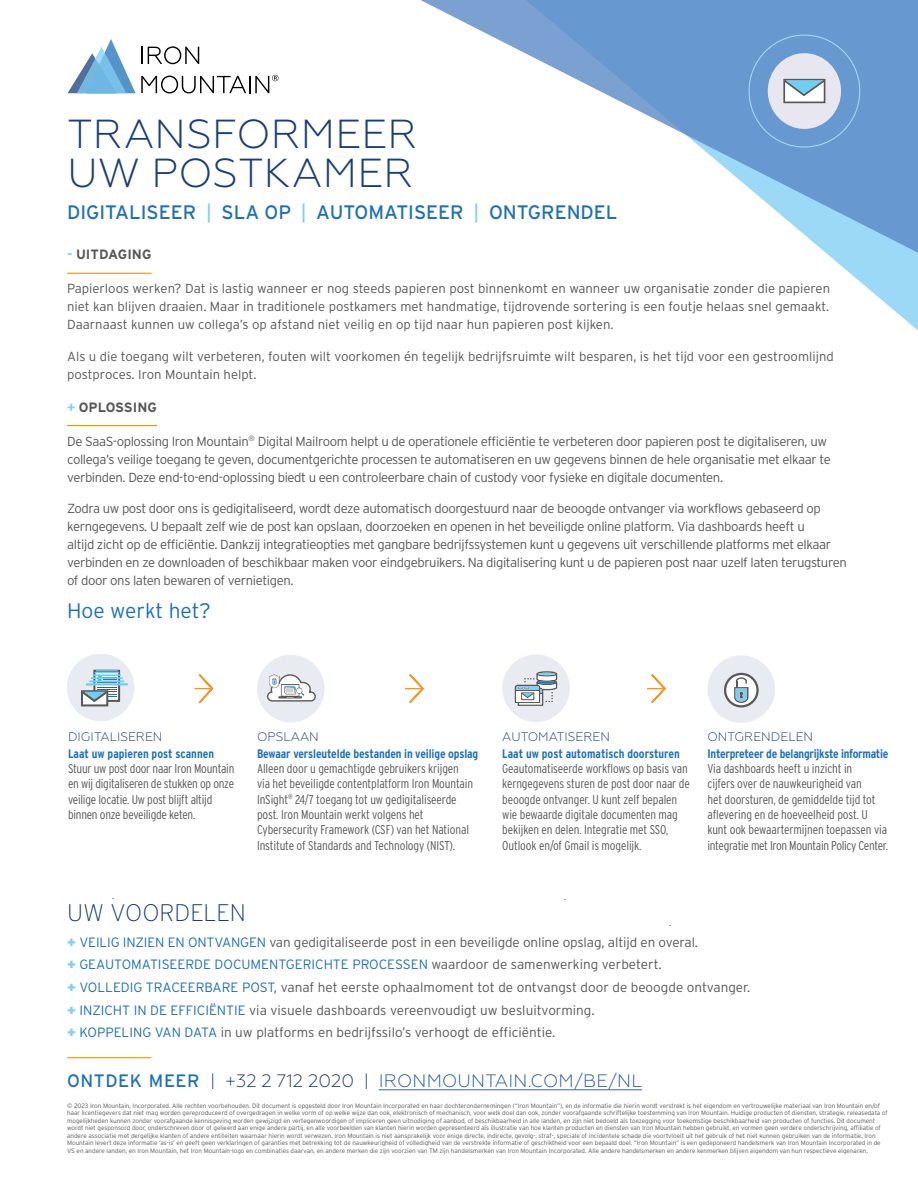
<style>
.page{position:relative;width:918px;height:1188px;background:#fff}
.page>*{position:absolute;margin:0;border:0;box-sizing:border-box;transform-origin:0 0}
.t1{font:300 40.5px/39px "Geometria";letter-spacing:.01em;color:#193f76}
.t2{font:200 24px "Interstate";color:#193f76}
.t3{font:300 21px "Interstate";color:#1d71b8}
.t4{font:19.5px "Interstate";color:#1d71b8}
.t5{font:300 18px "Geometria";letter-spacing:.01em;color:#275b9b}
.t6{font:300 13.5px/22.6px "Interstate";color:#575756}
.t7{font:700 13.5px "Interstate";color:#575756}
.t8{font:300 13.2px/18px "Interstate";letter-spacing:-.03em;color:#575756}
.t9{font:300 13.2px/18px "Interstate";color:#575756}
.t10{font:300 condensed 12.75px/15.3px "Interstate";letter-spacing:-.01em;color:#575756}
.t11{font:700 12.3px "Interstate Condensed";letter-spacing:-.01em;color:#1d71b8}
.t12{font:300 12.3px "Geometria";color:#193f76}
.t13{font:300 condensed 12px "Interstate";color:#59595c}
.t14{font:300 6.3px/7.5px "Interstate";letter-spacing:-.005em;color:#575756}
.s1{color:#83d0f5}
.s2{font-weight:900;color:#83d0f5}
.s3{color:#1d71b8}
.s4{font-family:"Interstate";font-weight:400;color:#1d71b8}
.s5{color:#193f76}
</style>
<div class="page">
<hr style="left:67px;top:273px;width:84px;height:1px;background:#f39200">
<hr style="left:67px;top:425px;width:90px;height:1px;background:#f39200">
<svg style="left:833px;top:259px;width:85px;height:72px"></svg>
<svg style="left:420px;top:0;width:498px;height:259px"></svg>
<hr style="left:67px;top:1057px;width:84px;height:1px;background:#f39200">
<svg style="left:68px;top:39px;width:210px;height:54px"></svg>
<svg style="left:405px;top:674px;width:19px;height:30px"></svg>
<svg style="left:194px;top:674px;width:20px;height:30px"></svg>
<svg style="left:646px;top:674px;width:20px;height:30px"></svg>
<div style="left:708px;top:655px;width:67px;height:68px;background:#e8ebf2;border-radius:50%"></div>
<svg style="left:725px;top:674px;width:33px;height:32px"></svg>
<div style="left:724px;top:673px;width:35px;height:34px;border:2px solid #595959;border-radius:50%"></div>
<svg style="left:734px;top:677px;width:14px;height:26px"></svg>
<div style="left:257px;top:655px;width:68px;height:67px;background:#e8ebf2;border-radius:50%"></div>
<svg style="left:266px;top:674px;width:50px;height:28px"></svg>
<div style="left:68px;top:654px;width:66px;height:67px;background:#e8ebf2;border-radius:50%"></div>
<div style="left:93px;top:670px;width:27px;height:32px;border:2px solid #575757"></div>
<svg style="left:81px;top:703px;width:27px;height:3px"></svg>
<svg style="left:81px;top:670px;width:38px;height:33px"></svg>
<hr style="left:93px;top:674px;width:28px;height:2px;background:#6ecff5">
<hr style="left:91px;top:677px;width:32px;height:2px;background:#6ecff5">
<hr style="left:89px;top:680px;width:35px;height:2px;background:#6ecff5">
<hr style="left:86px;top:683px;width:42px;height:3px;background:#6ecff5">
<div style="left:502px;top:654px;width:68px;height:68px;background:#e8ebf2;border-radius:50%"></div>
<svg style="left:515px;top:671px;width:42px;height:35px"></svg>
<div style="left:768px;top:53px;width:73px;height:76px;background:#e8e7f0;border-radius:50%"></div>
<div style="left:783px;top:79px;width:42px;height:24px;background:#fff;border:2px solid #575757"></div>
<svg style="left:783px;top:78px;width:43px;height:19px"></svg>
<hr style="left:379px;top:1090px;width:263px;height:1px;background:#275b9b">
<h1 class="t1" style="left:67px;top:114px;width:351px">TRANSFORMEER<br>UW POSTKAMER</h1>
<h3 class="t4" style="left:67px;top:201px;width:552px">DIGITALISEER <span class="s1">|</span> SLA OP <span class="s1">|</span> AUTOMATISEER <span class="s1">|</span> ONTGRENDEL</h3>
<h3 class="t7" style="left:67px;top:247px;width:86px"><span class="s1">-</span> UITDAGING</h3>
<p class="t8" style="left:67px;top:280px;width:765px;text-align:justify">Papierloos werken? Dat is lastig wanneer er nog steeds papieren post binnenkomt en wanneer uw organisatie zonder die papieren niet kan blijven draaien. Maar in traditionele postkamers met handmatige, tijdrovende sortering is een foutje helaas snel gemaakt.<br>Daarnaast kunnen uw collega’s op afstand niet veilig en op tijd naar hun papieren post kijken.</p>
<h3 class="t9" style="left:67px;top:347px;width:768px">Als u die toegang wilt verbeteren, fouten wilt voorkomen én tegelijk bedrijfsruimte wilt besparen, is het tijd voor een gestroomlijnd postproces. Iron Mountain helpt.</h3>
<h3 class="t7" style="left:67px;top:399px;width:91px"><span class="s1">+</span> OPLOSSING</h3>
<p class="t8" style="left:67px;top:432px;width:765px">De SaaS-oplossing Iron Mountain<sup>®</sup> Digital Mailroom helpt u de operationele efficiëntie te verbeteren door papieren post te digitaliseren, uw collega’s veilige toegang te geven, documentgerichte processen te automatiseren en uw gegevens binnen de hele organisatie met elkaar te verbinden. Deze end-to-end-oplossing biedt u een controleerbare chain of custody voor fysieke en digitale documenten.</p>
<p class="t8" style="left:67px;top:499px;width:781px">Zodra uw post door ons is gedigitaliseerd, wordt deze automatisch doorgestuurd naar de beoogde ontvanger via workflows gebaseerd op kerngegevens. U bepaalt zelf wie de post kan opslaan, doorzoeken en openen in het beveiligde online platform. Via dashboards heeft u<br>altijd zicht op de efficiëntie. Dankzij integratieopties met gangbare bedrijfssystemen kunt u gegevens uit verschillende platforms met elkaar verbinden en ze downloaden of beschikbaar maken voor eindgebruikers. Na digitalisering kunt u de papieren post naar uzelf laten terugsturen of door ons laten bewaren of vernietigen.</p>
<h3 class="t3" style="left:67px;top:599px;width:145px">Hoe werkt het?</h3>
<h3 class="t12" style="left:68px;top:729px;width:96px">DIGITALISEREN</h3>
<h3 class="t11" style="left:68px;top:747px;width:148px">Laat uw papieren post scannen</h3>
<h3 class="t10" style="left:68px;top:761px;width:168px">Stuur uw post door naar Iron Mountain en wij digitaliseren de stukken op onze veilige locatie. Uw post blijft altijd binnen onze beveiligde keten.</h3>
<h3 class="t13" style="left:112px;top:888px;width:4px">.</h3>
<h3 class="t12" style="left:257px;top:729px;width:63px">OPSLAAN</h3>
<h3 class="t11" style="left:257px;top:747px;width:223px">Bewaar versleutelde bestanden in veilige opslag</h3>
<p class="t10" style="left:257px;top:761px;width:218px">Alleen door u gemachtigde gebruikers krijgen via het beveiligde contentplatform Iron Mountain InSight<sup>®</sup> 24/7 toegang tot uw gedigitaliseerde post. Iron Mountain werkt volgens het Cybersecurity Framework (CSF) van het National Institute of Standards and Technology (NIST).</p>
<h3 class="t12" style="left:502px;top:729px;width:109px">AUTOMATISEREN</h3>
<h3 class="t11" style="left:502px;top:747px;width:179px">Laat uw post automatisch doorsturen</h3>
<h3 class="t10" style="left:502px;top:761px;width:189px">Geautomatiseerde workflows op basis van kerngegevens sturen de post door naar de beoogde ontvanger. U kunt zelf bepalen wie bewaarde digitale documenten mag bekijken en delen. Integratie met SSO, Outlook en/of Gmail is mogelijk.</h3>
<h3 class="t13" style="left:564px;top:889px;width:4px">.</h3>
<h3 class="t12" style="left:708px;top:729px;width:107px">ONTGRENDELEN</h3>
<h3 class="t11" style="left:708px;top:747px;width:183px">Interpreteer de belangrijkste informatie</h3>
<h3 class="t10" style="left:708px;top:761px;width:182px">Via dashboards heeft u inzicht in<br>cijfers over de nauwkeurigheid van<br>het doorsturen, de gemiddelde tijd tot aflevering en de hoeveelheid post. U kunt ook bewaartermijnen toepassen via integratie met Iron Mountain Policy Center.</h3>
<h2 class="t2" style="left:67px;top:899px;width:180px">UW VOORDELEN</h2>
<p class="t6" style="left:67px;top:930px;width:685px"><span class="s2">+</span> <span class="s3">VEILIG INZIEN EN ONTVANGEN</span> van gedigitaliseerde post in een beveiligde online opslag, altijd en overal.<br><span class="s2">+</span> <span class="s3">GEAUTOMATISEERDE DOCUMENTGERICHTE PROCESSEN</span> waardoor de samenwerking verbetert.<br><span class="s2">+</span> <span class="s3">VOLLEDIG TRACEERBARE POST</span>, vanaf het eerste ophaalmoment tot de ontvangst door de beoogde ontvanger. <span class="s2">+</span> <span class="s3">INZICHT IN DE EFFICIËNTIE</span> via visuele dashboards vereenvoudigt uw besluitvorming.<br><span class="s2">+</span> <span class="s3">KOPPELING VAN DATA</span> in uw platforms en bedrijfssilo’s verhoogt de efficiëntie.</p>
<h3 class="t5" style="left:67px;top:1070px;width:576px"><span class="s4">ONTDEK MEER</span> <span class="s5">| +32 2 712 2020 |</span> IRONMOUNTAIN.COM/BE/NL</h3>
<p class="t14" style="left:67px;top:1102px;width:822px">© 2023 Iron Mountain, Incorporated. Alle rechten voorbehouden. Dit document is opgesteld door Iron Mountain Incorporated en haar dochterondernemingen (“Iron Mountain”), en de informatie die hierin wordt verstrekt is het eigendom en vertrouwelijke materiaal van Iron Mountain en/of haar licentiegevers dat niet mag worden gereproduceerd of overgedragen in welke vorm of op welke wijze dan ook, elektronisch of mechanisch, voor welk doel dan ook, zonder voorafgaande schriftelijke toestemming van Iron Mountain. Huidige producten of diensten, strategie, releasedata of mogelijkheden kunnen zonder voorafgaande kennisgeving worden gewijzigd en vertegenwoordigen of impliceren geen uitnodiging of aanbod, of beschikbaarheid in alle landen, en zijn niet bedoeld als toezegging voor toekomstige beschikbaarheid van producten of functies. Dit document wordt niet gesponsord door, onderschreven door of gelieerd aan enige andere partij, en alle voorbeelden van klanten hierin worden gepresenteerd als illustratie van hoe klanten producten en diensten van Iron Mountain hebben gebruikt, en vormen geen verdere onderschrijving, affiliatie of andere associatie met dergelijke klanten of andere entiteiten waarnaar hierin wordt verwezen. Iron Mountain is niet aansprakelijk voor enige directe, indirecte, gevolg-, straf-, speciale of incidentele schade die voortvloeit uit het gebruik of het niet kunnen gebruiken van de informatie. Iron Mountain levert deze informatie ‘as-is’ en geeft geen verklaringen of garanties met betrekking tot de nauwkeurigheid of volledigheid van de verstrekte informatie of geschiktheid voor een bepaald doel. “Iron Mountain” is een gedeponeerd handelsmerk van Iron Mountain Incorporated in de VS en andere landen, en Iron Mountain, het Iron Mountain-logo en combinaties daarvan, en andere merken die zijn voorzien van TM zijn handelsmerken van Iron Mountain Incorporated. Alle andere handelsmerken en andere kenmerken blijven eigendom van hun respectieve eigenaren.</p>
<h3 class="t13" style="left:669px;top:915px;width:4px">.</h3>
</div>
